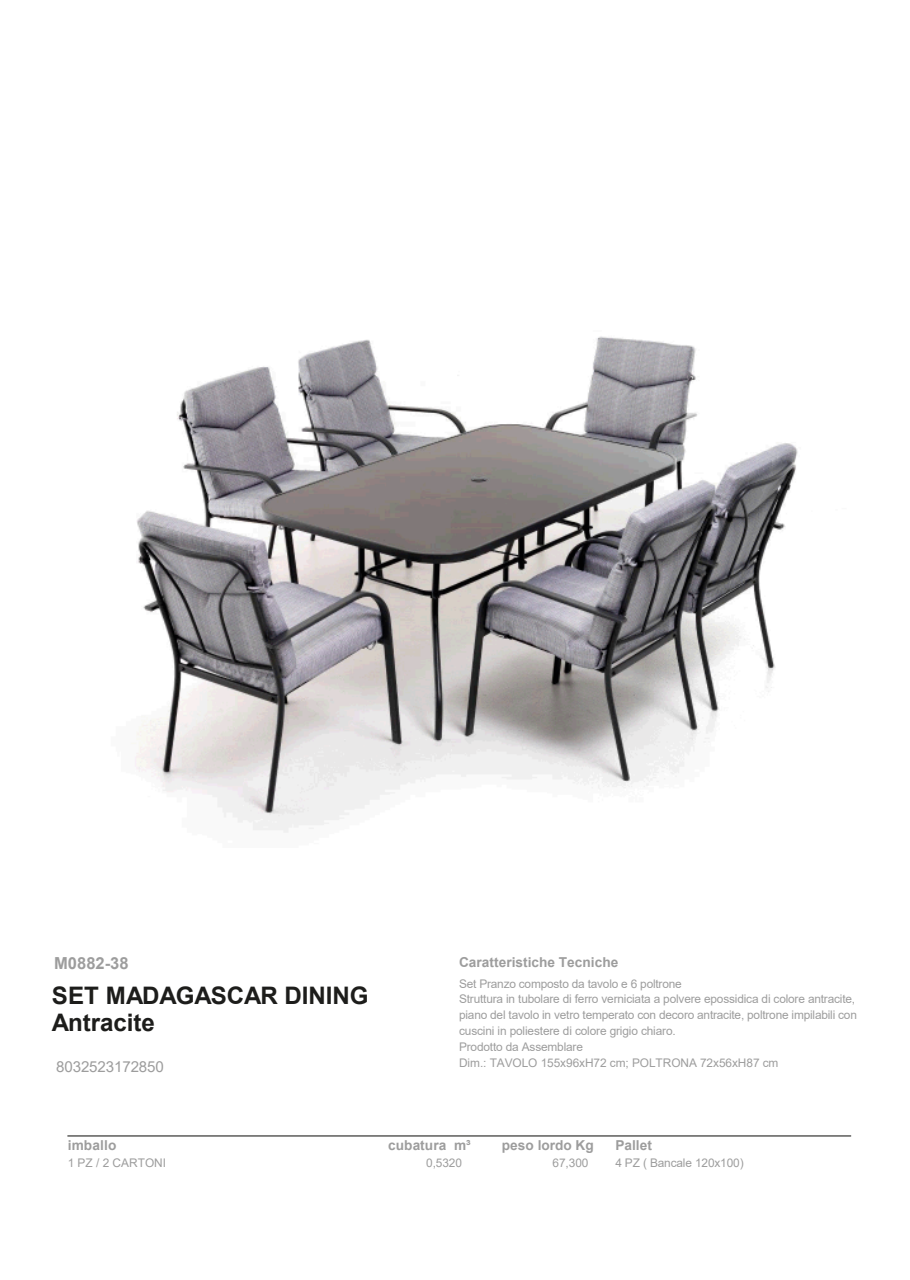
<style>
.page{position:relative;width:910px;height:1280px;background:#fff}
.page>*{position:absolute;margin:0;border:0;box-sizing:border-box;transform-origin:0 0}
.t1{font:700 24.15px/27px "Arial";color:#1d1d1b}
.t2{font:700 16.5px "Arial";color:#9d9d9d}
.t3{font:15.15px "Arial";letter-spacing:-.01em;color:#9d9d9d}
.t4{font:700 13.65px "Arial";color:#9d9d9d}
.t5{font:11.85px/15.9px "Arial";letter-spacing:-.015em;color:#9d9d9d}
</style>
<div class="page">
<img style="left:131px;top:336px;width:667px;height:497px">
<hr style="left:68px;top:1135px;width:783px;height:1px;background:#1d1d1b">
<p class="t2" style="left:54px;top:952px;width:76px">M0882-38</p>
<p class="t1" style="left:52px;top:982px;width:318px">SET MADAGASCAR DINING<br>Antracite</p>
<p class="t3" style="left:56px;top:1056px;width:109px">8032523172850</p>
<p class="t4" style="left:459px;top:952px;width:161px">Caratteristiche Tecniche</p>
<p class="t5" style="left:459px;top:975px;width:399px">Set Pranzo composto da tavolo e 6 poltrone<br>Struttura in tubolare di ferro verniciata a polvere epossidica di colore antracite, piano del tavolo in vetro temperato con decoro antracite, poltrone impilabili con cuscini in poliestere di colore grigio chiaro.<br>Prodotto da Assemblare<br>Dim.: TAVOLO 155x96xH72 cm; POLTRONA 72x56xH87 cm</p>
<p class="t4" style="left:68px;top:1136px;width:50px">imballo</p>
<p class="t4" style="left:388px;top:1136px;width:84px">cubatura m³</p>
<p class="t5" style="left:68px;top:1154px;width:100px">1 PZ / 2 CARTONI</p>
<p class="t5" style="left:426px;top:1154px;width:37px">0,5320</p>
<p class="t4" style="left:502px;top:1136px;width:93px">peso lordo Kg</p>
<p class="t5" style="left:553px;top:1154px;width:37px">67,300</p>
<p class="t4" style="left:615px;top:1136px;width:38px">Pallet</p>
<p class="t5" style="left:615px;top:1154px;width:130px">4 PZ ( Bancale 120x100)</p>
</div>
